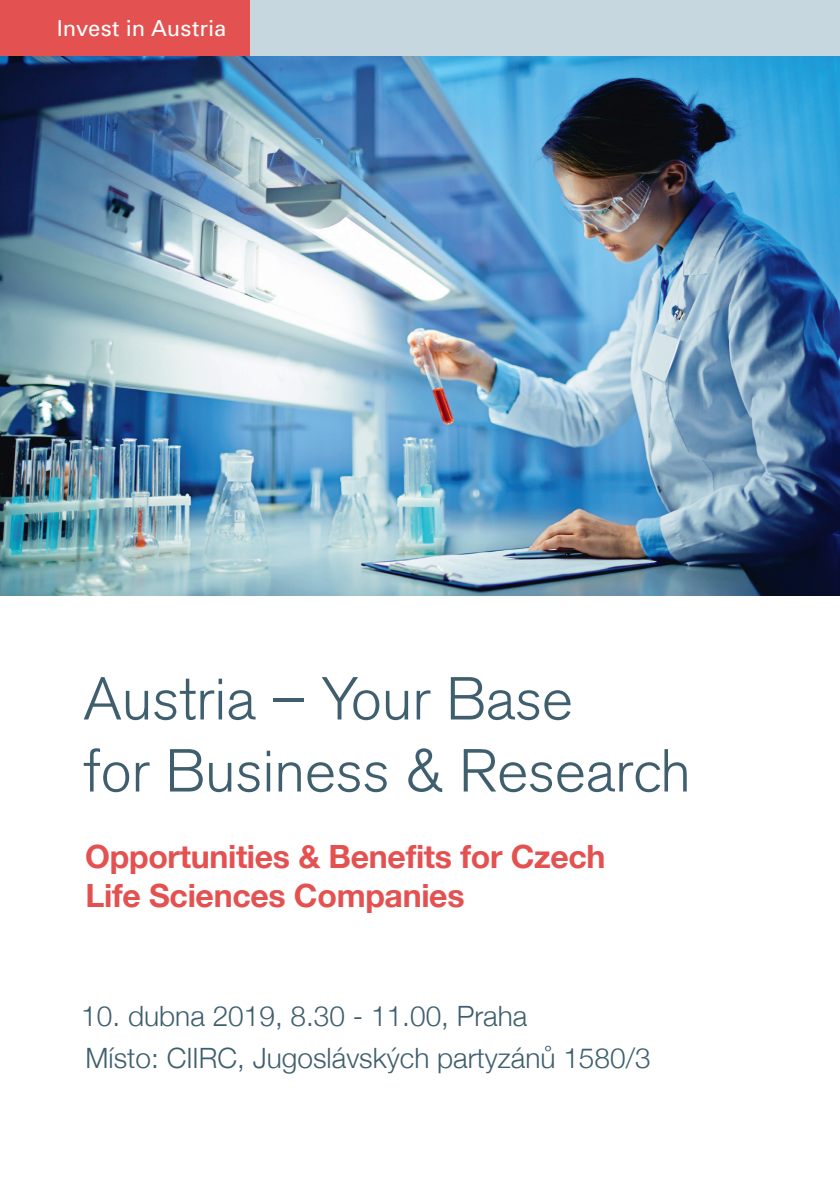
<style>
.page{position:relative;width:840px;height:1191px;background:#fff}
.page>*{position:absolute;margin:0;border:0;box-sizing:border-box;transform-origin:0 0}
.t1{font:300 60px/72px "Akzidenz Grotesk BE";letter-spacing:-.01em;color:#3f5f6e}
.t2{font:700 32px/38.4px "Helvetica Neue";letter-spacing:-.01em;color:#e45151}
.t3{font:300 28px/42px "Helvetica Neue";color:#3f5f6e}
.t4{font:22px "Univers";color:#fff}
</style>
<div class="page">
<div style="left:0;top:0;width:839px;height:57px;background:#c7d7e0"></div>
<div style="left:0;top:0;width:249px;height:57px;background:#e45151"></div>
<img style="left:0;top:57px;width:839px;height:538px">
<p class="t4" style="left:57px;top:16px;width:171px">Invest in Austria</p>
<h1 class="t1" style="left:82px;top:664px;width:610px">Austria – Your Base<br>for Business &amp; Research</h1>
<p class="t2" style="left:85px;top:838px;width:521px">Opportunities &amp; Benefits for Czech<br>Life Sciences Companies</p>
<p class="t3" style="left:81px;top:993px;width:570px">10. dubna 2019, 8.30 - 11.00, Praha<br>Místo: CIIRC, Jugoslávských partyzánů 1580/3</p>
</div>
